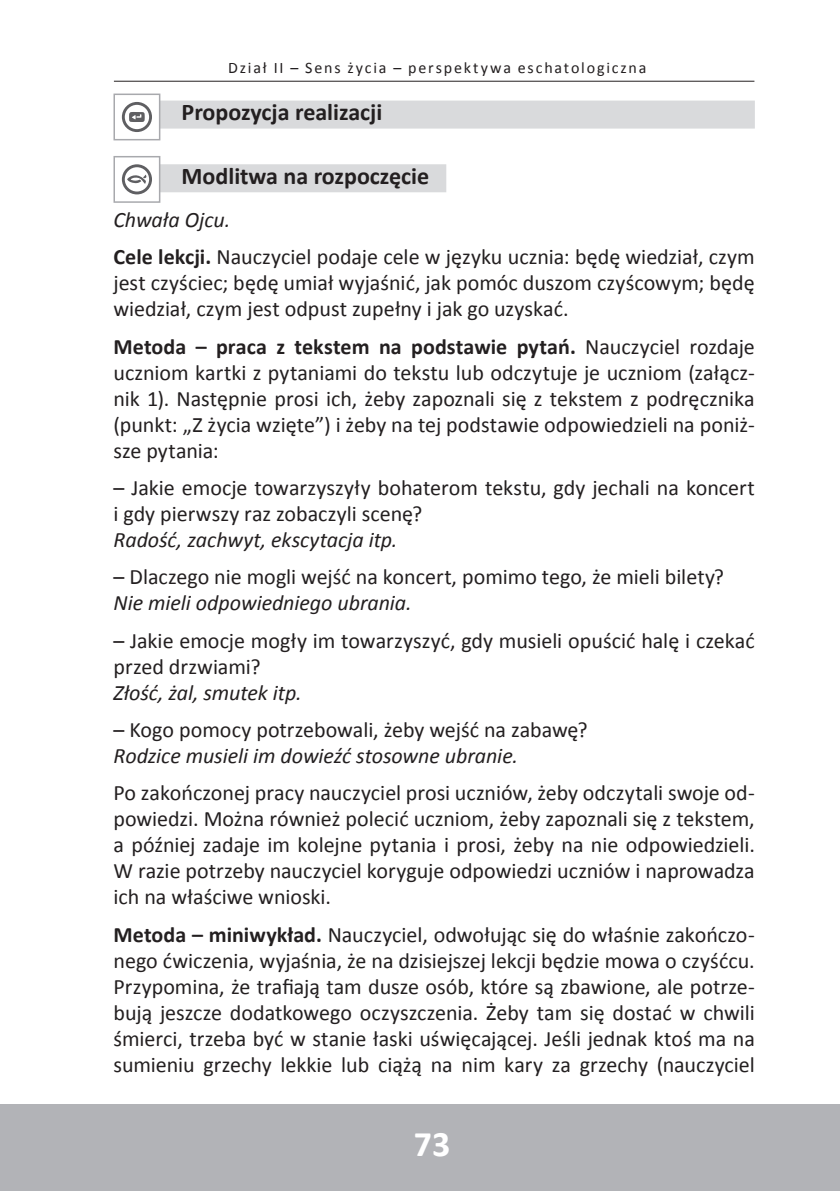
<style>
.page{position:relative;width:840px;height:1191px;background:#fff}
.page>*{position:absolute;margin:0;border:0;box-sizing:border-box;transform-origin:0 0}
.t1{font:700 36px "Calibri";color:#fff}
.t2{font:700 24px "Calibri";color:#231f20}
.t3{font:22px/26px "Calibri";color:#231f20}
.t4{font:italic 22px "Calibri";letter-spacing:-.005em;color:#231f20}
.t5{font:16px "Calibri";letter-spacing:.11em;color:#231f20}
.s1{font-style:italic}
.s2{font-weight:700}
</style>
<div class="page">
<hr style="left:0;top:1104px;width:1px;height:87px;background:#b2b3b7">
<div style="left:1px;top:1104px;width:838px;height:87px;background:#b2b3b7"></div>
<hr style="left:114px;top:81px;width:640px;height:1px;background:#231f20">
<div style="left:159px;top:101px;width:595px;height:28px;background:#d9dadc"></div>
<div style="left:159px;top:164px;width:287px;height:28px;background:#d9dadc"></div>
<svg style="left:122px;top:102px;width:30px;height:30px"></svg>
<div style="left:113px;top:94px;width:47px;height:46px;border:2px solid #a8a9ad"></div>
<svg style="left:122px;top:164px;width:30px;height:30px"></svg>
<div style="left:113px;top:156px;width:47px;height:47px;border:2px solid #a8a9ad"></div>
<p class="t5" style="left:228px;top:58px;width:419px">Dział II – Sens życia – perspektywa eschatologiczna</p>
<p class="t2" style="left:181px;top:97px;width:202px">Propozycja realizacji</p>
<p class="t2" style="left:181px;top:160px;width:249px">Modlitwa na rozpoczęcie</p>
<p class="t3" style="left:113px;top:201px;width:642px;line-height:37.4px"><span class="s1">Chwała Ojcu.<br></span><span class="s2">Cele lekcji.</span> Nauczyciel podaje cele w języku ucznia: będę wiedział, czym</p>
<p class="t3" style="left:113px;top:270px;width:642px">jest czyściec; będę umiał wyjaśnić, jak pomóc duszom czyścowym; będę wiedział, czym jest odpust zupełny i jak go uzyskać.</p>
<p class="t3" style="left:113px;top:333px;width:642px;text-align:justify"><span class="s2">Metoda – praca z tekstem na podstawie pytań.</span> Nauczyciel rozdaje uczniom kartki z pytaniami do tekstu lub odczytuje je uczniom (załącz&shy;nik 1). Następnie prosi ich, żeby zapoznali się z tekstem z podręcznika (punkt: „Z życia wzięte”) i żeby na tej podstawie odpowiedzieli na poniż&shy;sze pytania:</p>
<p class="t3" style="left:113px;top:475px;width:642px">– Jakie emocje towarzyszyły bohaterom tekstu, gdy jechali na koncert i gdy pierwszy raz zobaczyli scenę?</p>
<p class="t4" style="left:113px;top:524px;width:285px">Radość, zachwyt, ekscytacja itp.</p>
<p class="t3" style="left:113px;top:564px;width:611px">– Dlaczego nie mogli wejść na koncert, pomimo tego, że mieli bilety?</p>
<p class="t4" style="left:113px;top:588px;width:299px">Nie mieli odpowiedniego ubrania.</p>
<p class="t3" style="left:113px;top:627px;width:642px">– Jakie emocje mogły im towarzyszyć, gdy musieli opuścić halę i czekać przed drzwiami?</p>
<p class="t4" style="left:113px;top:677px;width:189px">Złość, żal, smutek itp.</p>
<p class="t3" style="left:113px;top:717px;width:475px">– Kogo pomocy potrzebowali, żeby wejść na zabawę?</p>
<p class="t4" style="left:113px;top:740px;width:406px">Rodzice musieli im dowieźć stosowne ubranie.</p>
<p class="t3" style="left:113px;top:780px;width:642px;text-align:justify">Po zakończonej pracy nauczyciel prosi uczniów, żeby odczytali swoje od&shy;powiedzi. Można również polecić uczniom, żeby zapoznali się z tekstem, a później zadaje im kolejne pytania i prosi, żeby na nie odpowiedzieli.<br>W razie potrzeby nauczyciel koryguje odpowiedzi uczniów i naprowadza ich na właściwe wnioski.</p>
<p class="t3" style="left:113px;top:921px;width:642px;text-align:justify"><span class="s2">Metoda – miniwykład.</span> Nauczyciel, odwołując się do właśnie zakończo&shy;nego ćwiczenia, wyjaśnia, że na dzisiejszej lekcji będzie mowa o czyśćcu.<br>Przypomina, że trafiają tam dusze osób, które są zbawione, ale potrze&shy;bują jeszcze dodatkowego oczyszczenia. Żeby tam się dostać w chwili śmierci, trzeba być w stanie łaski uświęcającej. Jeśli jednak ktoś ma na sumieniu grzechy lekkie lub ciążą na nim kary za grzechy (nauczyciel</p>
<h1 class="t1" style="left:413px;top:1120px;width:38px">73</h1>
</div>
